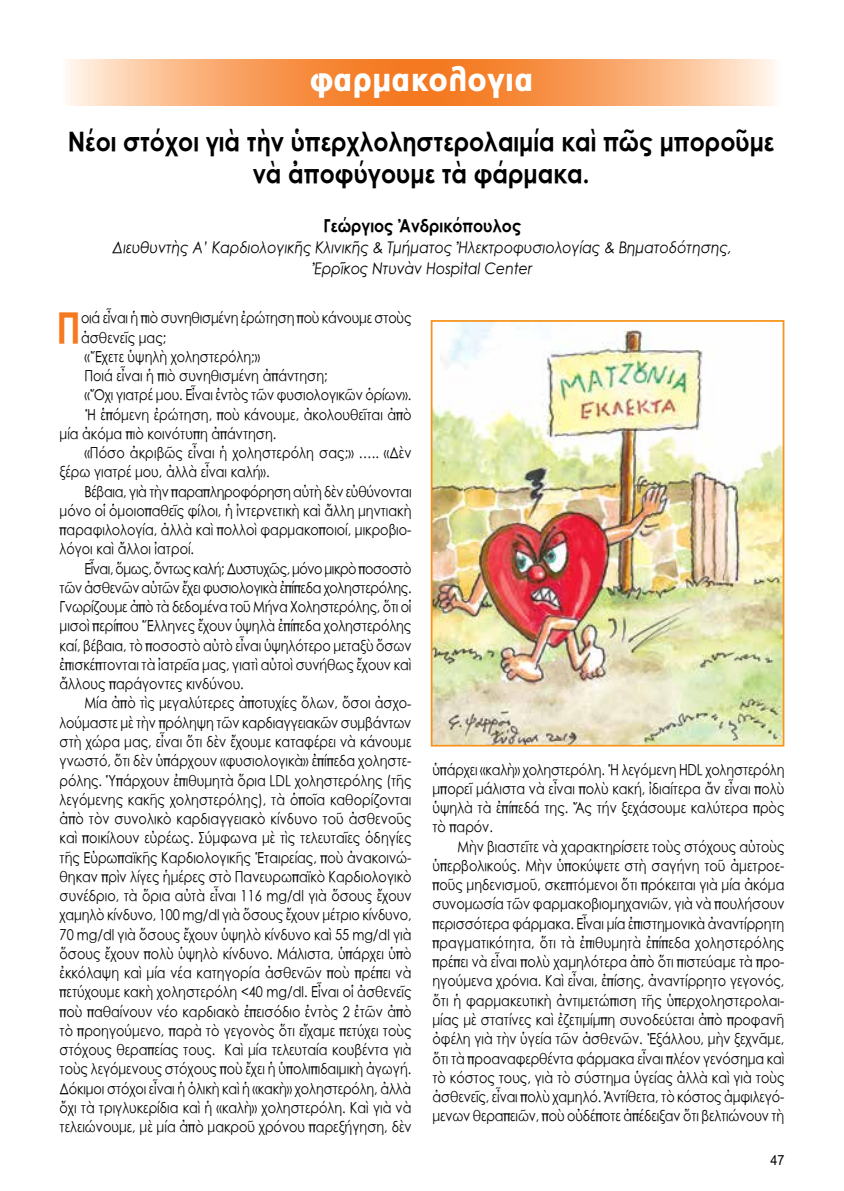
<style>
.page{position:relative;width:844px;height:1191px;background:#fff}
.page>*{position:absolute;margin:0;border:0;box-sizing:border-box;transform-origin:0 0}
.t1{font:41.65px "SK Century Gothic Pol Uni W Bold";color:#f47920;scale:.86 1}
.t2{font:900 33.25px "PF Catalog";color:#fff;scale:.9 1}
.t3{font:26.25px/31.5px "SK Century Gothic Pol Uni W Bold";color:#000;text-align:center;scale:.9 1}
.t4{font:17.5px "SK Century Gothic Pol Uni W Bold";color:#000;scale:.9 1}
.t5{font:15.75px/21px "SK Century Gothic Pol Uni W Italic";color:#000;text-align:center;scale:.9 1}
.t6{font:14.88px/19.2px "SK Century Gothic Pol Uni W";color:#000;text-align:justify;scale:.86 1}
.t7{font:14.88px "SK Century Gothic Pol Uni W";letter-spacing:-.02em;color:#000;scale:.86 1}
.t8{font:14.88px "SK Century Gothic Pol Uni W";letter-spacing:-.025em;color:#000;scale:.86 1}
.t9{font:14.88px "SK Century Gothic Pol Uni W";letter-spacing:-.035em;color:#000;scale:.86 1}
.t10{font:14px "Arial Unicode MS";color:#000;scale:.9 1}
</style>
<div class="page">
<svg style="left:65px;top:60px;width:710px;height:46px"></svg>
<img style="left:433px;top:323px;width:348px;height:420px">
<div style="left:430px;top:320px;width:354px;height:426px;border:2px solid #f7941e"></div>
<h2 class="t2" style="left:309px;top:60px;width:250px">φαρμακολογια</h2>
<h3 class="t3" style="left:68px;top:125px;width:786px">Νέοι στόχοι γιὰ τὴν ὑπερχλοληστερολαιμία καὶ πῶς μποροῦμε νὰ ἀποφύγουμε τὰ φάρμακα.</h3>
<p class="t4" style="left:323px;top:212px;width:221px">Γεώργιος Ἀνδρικόπουλος</p>
<p class="t5" style="left:113px;top:236px;width:689px">Διευθυντὴς Α’ Καρδιολογικῆς Κλινικῆς &amp; Τμήματος Ἠλεκτροφυσιολογίας &amp; Βηματοδότησης,<br>Ἐρρῖκος Ντυνὰν Hospital Center</p>
<h1 class="t1" style="left:57px;top:296px;width:30px">Π</h1>
<p class="t6" style="left:81px;top:308px;width:385px">οιά εἶναι ἡ πιὸ συνηθισμένη ἐρώτηση ποὺ κάνουμε στοὺς</p>
<p class="t6" style="left:81px;top:328px;width:101px">ἀσθενεῖς μας;</p>
<p class="t6" style="left:84px;top:347px;width:206px">«Ἔχετε ὑψηλὴ χοληστερόλη;»</p>
<p class="t6" style="left:84px;top:366px;width:284px">Πoιά εἶναι ἡ πιὸ συνηθισμένη ἀπάντηση;</p>
<p class="t6" style="left:84px;top:385px;width:381px">«Ὄχι γιατρέ μου. Εἶναι ἐντὸς τῶν φυσιολογικῶν ὁρίων».</p>
<p class="t6" style="left:84px;top:405px;width:382px">Ἡ ἑπόμενη ἐρώτηση, ποὺ κάνουμε, ἀκολουθεῖται ἀπὸ</p>
<p class="t6" style="left:60px;top:424px;width:254px">μία ἀκόμα πιὸ κοινότυπη ἀπάντηση.</p>
<p class="t6" style="left:84px;top:443px;width:382px">«Πόσο ἀκριβῶς εἶναι ἡ χοληστερόλη σας;» ….. «Δὲν</p>
<p class="t6" style="left:60px;top:462px;width:245px">ξέρω γιατρέ μου, ἀλλὰ εἶναι καλή».</p>
<p class="t7" style="left:84px;top:483px;width:382px">Βέβαια, γιὰ τὴν παραπληροφόρηση αὐτὴ δὲν εὐθύνονται</p>
<p class="t6" style="left:60px;top:501px;width:410px">μόνο οἱ ὁμοιοπαθεῖς φίλοι, ἡ ἰντερνετικὴ καὶ ἄλλη μηντιακὴ</p>
<p class="t6" style="left:60px;top:520px;width:410px">παραφιλολογία, ἀλλὰ καὶ πολλοὶ φαρμακοποιοί, μικροβιο-</p>
<p class="t6" style="left:60px;top:539px;width:158px">λόγοι καὶ ἄλλοι ἰατροί.</p>
<p class="t9" style="left:84px;top:560px;width:382px">Εἶναι, ὅμως, ὄντως καλή; Δυστυχῶς, μόνο μικρὸ ποσοστὸ</p>
<p class="t8" style="left:60px;top:579px;width:410px">τῶν ἀσθενῶν αὐτῶν ἔχει φυσιολογικὰ ἐπίπεδα χοληστερόλης.</p>
<p class="t7" style="left:60px;top:598px;width:410px">Γνωρίζουμε ἀπὸ τὰ δεδομένα τοῦ Μήνα Χοληστερόλης, ὅτι οἱ</p>
<p class="t6" style="left:60px;top:616px;width:410px">μισοὶ περίπου Ἕλληνες ἔχουν ὑψηλὰ ἐπίπεδα χοληστερόλης</p>
<p class="t6" style="left:60px;top:636px;width:411px">καί, βέβαια, τὸ ποσοστὸ αὐτὸ εἶναι ὑψηλότερο μεταξὺ ὅσων</p>
<p class="t6" style="left:60px;top:655px;width:410px">ἐπισκέπτονται τὰ ἰατρεῖα μας, γιατὶ αὐτοὶ συνήθως ἔχουν καὶ</p>
<p class="t6" style="left:60px;top:674px;width:216px">ἄλλους παράγοντες κινδύνου.</p>
<p class="t6" style="left:84px;top:693px;width:382px">Μία ἀπὸ τὶς μεγαλύτερες ἀποτυχίες ὅλων, ὅσοι ἀσχο-</p>
<p class="t6" style="left:60px;top:713px;width:410px">λούμαστε μὲ τὴν πρόληψη τῶν καρδιαγγειακῶν συμβάντων</p>
<p class="t6" style="left:60px;top:732px;width:410px">στὴ χώρα μας, εἶναι ὅτι δὲν ἔχουμε καταφέρει νὰ κάνουμε</p>
<p class="t6" style="left:60px;top:751px;width:410px">γνωστό, ὅτι δὲν ὑπάρχουν «φυσιολογικὰ» ἐπίπεδα χοληστε-</p>
<p class="t6" style="left:60px;top:770px;width:410px">ρόλης. Ὑπάρχουν ἐπιθυμητὰ ὅρια LDL χοληστερόλης (τῆς</p>
<p class="t6" style="left:60px;top:790px;width:410px">λεγόμενης κακῆς χοληστερόλης), τὰ ὁποῖα καθορίζονται</p>
<p class="t6" style="left:60px;top:809px;width:410px">ἀπὸ τὸν συνολικὸ καρδιαγγειακὸ κίνδυνο τοῦ ἀσθενοῦς</p>
<p class="t6" style="left:60px;top:828px;width:410px">καὶ ποικίλουν εὐρέως. Σύμφωνα μὲ τὶς τελευταῖες ὁδηγίες</p>
<p class="t6" style="left:60px;top:847px;width:410px">τῆς Εὐρωπαϊκῆς Καρδιολογικῆς Ἑταιρείας, ποὺ ἀνακοινώ-</p>
<p class="t6" style="left:60px;top:867px;width:410px">θηκαν πρὶν λίγες ἡμέρες στὸ Πανευρωπαϊκὸ Καρδιολογικὸ</p>
<p class="t6" style="left:60px;top:886px;width:410px">συνέδριο, τὰ ὅρια αὐτὰ εἶναι 116 mg/dl γιὰ ὅσους ἔχουν</p>
<p class="t6" style="left:60px;top:905px;width:410px">χαμηλὸ κίνδυνο, 100 mg/dl γιὰ ὅσους ἔχουν μέτριο κίνδυνο,</p>
<p class="t6" style="left:60px;top:924px;width:410px">70 mg/dl γιὰ ὅσους ἔχουν ὑψηλὸ κίνδυνο καὶ 55 mg/dl γιὰ</p>
<p class="t6" style="left:60px;top:944px;width:410px">ὅσους ἔχουν πολὺ ὑψηλὸ κίνδυνο. Μάλιστα, ὑπάρχει ὑπὸ</p>
<p class="t6" style="left:60px;top:963px;width:410px">ἐκκόλαψη καὶ μία νέα κατηγορία ἀσθενῶν ποὺ πρέπει νὰ</p>
<p class="t6" style="left:60px;top:982px;width:410px">πετύχουμε κακὴ χοληστερόλη &lt;40 mg/dl. Εἶναι οἱ ἀσθενεῖς</p>
<p class="t6" style="left:60px;top:1001px;width:410px">ποὺ παθαίνουν νέο καρδιακὸ ἐπεισόδιο ἐντὸς 2 ἐτῶν ἀπὸ</p>
<p class="t6" style="left:60px;top:1021px;width:410px">τὸ προηγούμενο, παρὰ τὸ γεγονὸς ὅτι εἴχαμε πετύχει τοὺς</p>
<p class="t6" style="left:60px;top:1040px;width:410px">στόχους θεραπείας τους. Καὶ μία τελευταία κουβέντα γιὰ</p>
<p class="t6" style="left:60px;top:1059px;width:410px">τοὺς λεγόμενους στόχους ποὺ ἔχει ἡ ὑπολιπιδαιμικὴ ἀγωγή.</p>
<p class="t6" style="left:60px;top:1078px;width:410px">Δόκιμοι στόχοι εἶναι ἡ ὁλικὴ καὶ ἡ «κακὴ» χοληστερόλη, ἀλλὰ</p>
<p class="t6" style="left:60px;top:1098px;width:410px">ὄχι τὰ τριγλυκερίδια καὶ ἡ «καλὴ» χοληστερόλη. Καὶ γιὰ νὰ</p>
<p class="t6" style="left:60px;top:1117px;width:410px">τελειώνουμε, μὲ μία ἀπὸ μακροῦ χρόνου παρεξήγηση, δὲν</p>
<p class="t6" style="left:432px;top:760px;width:410px">ὑπάρχει «καλὴ» χοληστερόλη. Ἡ λεγόμενη HDL χοληστερόλη μπορεῖ μάλιστα νὰ εἶναι πολὺ κακή, ἰδιαίτερα ἄν εἶναι πολὺ ὑψηλὰ τὰ ἐπίπεδά της. Ἄς τήν ξεχάσουμε καλύτερα πρὸς τὸ παρόν.</p>
<p class="t6" style="left:432px;top:837px;width:410px;text-indent:25px">Μὴν βιαστεῖτε νὰ χαρακτηρίσετε τοὺς στόχους αὐτοὺς ὑπερβολικούς. Μὴν ὑποκύψετε στὴ σαγήνη τοῦ ἀμετροε&shy;ποῦς μηδενισμοῦ, σκεπτόμενοι ὅτι πρόκειται γιὰ μία ἀκόμα συνομωσία τῶν φαρμακοβιομηχανιῶν, γιὰ νὰ πουλήσουν περισσότερα φάρμακα. Εἶναι μία ἐπιστημονικὰ ἀναντίρρητη πραγματικότητα, ὅτι τὰ ἐπιθυμητὰ ἐπίπεδα χοληστερόλης πρέπει νὰ εἶναι πολὺ χαμηλότερα ἀπὸ ὅτι πιστεύαμε τὰ προ&shy;ηγούμενα χρόνια. Καὶ εἶναι, ἐπίσης, ἀναντίρρητο γεγονός, ὅτι ἡ φαρμακευτικὴ ἀντιμετώπιση τῆς ὑπερχοληστερολαι&shy;μίας μὲ στατίνες καὶ ἐζετιμίμπη συνοδεύεται ἀπὸ προφανῆ ὀφέλη γιὰ τὴν ὑγεία τῶν ἀσθενῶν. Ἐξάλλου, μὴν ξεχνᾶμε, ὅτι τὰ προαναφερθέντα φάρμακα εἶναι πλέον γενόσημα καὶ τὸ κόστος τους, γιὰ τὸ σύστημα ὑγείας ἀλλὰ καὶ γιὰ τοὺς ἀσθενεῖς, εἶναι πολὺ χαμηλό. Ἀντίθετα, τὸ κόστος ἀμφιλεγό&shy;μενων θεραπειῶν, ποὺ οὐδέποτε ἀπέδειξαν ὅτι βελτιώνουν τὴ</p>
<p class="t10" style="left:770px;top:1149px;width:17px">47</p>
</div>
